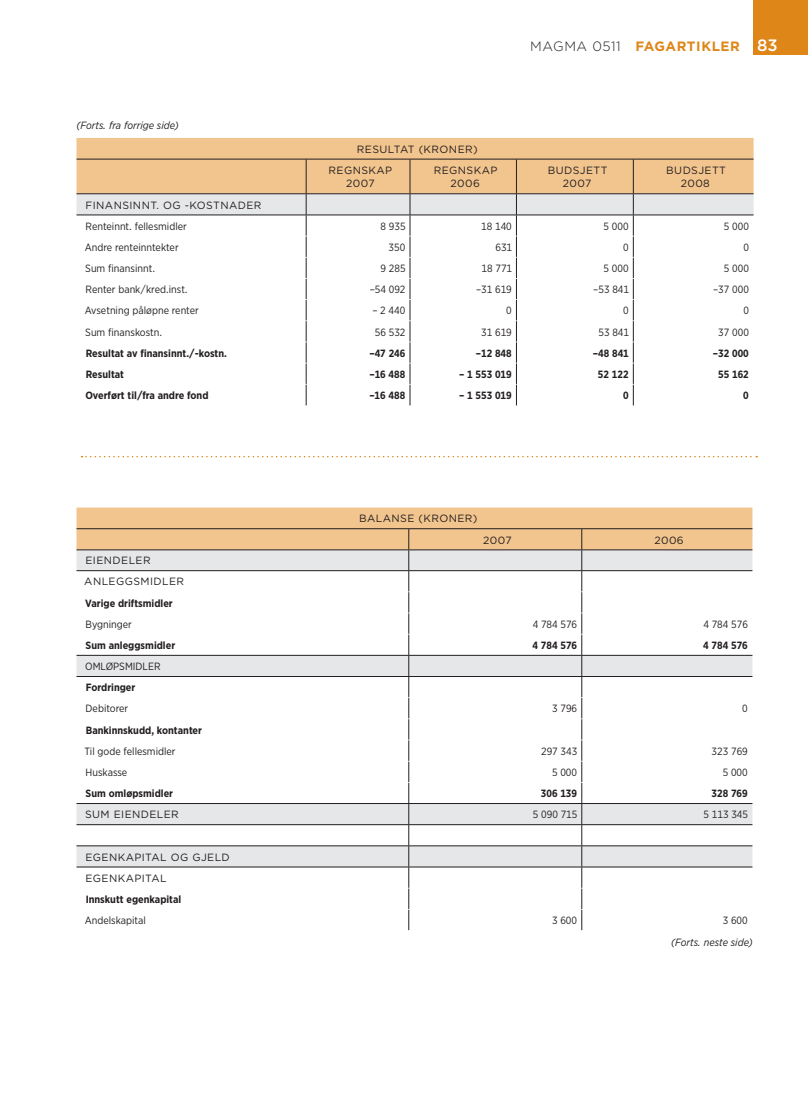
<style>
.page{position:relative;width:808px;height:1106px;background:#fff}
.page>*{position:absolute;margin:0;border:0;box-sizing:border-box;transform-origin:0 0}
.t1{font:700 13.5px "Gotham";letter-spacing:.04em;color:#df8619}
.t2{font:10.5px "Gotham Narrow";color:#231f20}
.t3{font:700 10.5px "Gotham Narrow";color:#231f20}
.t4{font:10.5px/21.1px "Gotham";letter-spacing:.04em;color:#231f20}
.t5{font:italic 10.5px "Gotham Narrow";color:#231f20}
.s1{font-weight:300;color:#231f20}
.s2{font-weight:500;font-size:16.5px;color:#fff}
</style>
<div class="page">
<div style="left:753px;top:0;width:55px;height:55px;background:#df8619"></div>
<div style="left:76px;top:138px;width:677px;height:55px;background:#f2c48e"></div>
<hr style="left:306px;top:159px;width:1px;height:34px;background:#231f20">
<hr style="left:410px;top:159px;width:1px;height:34px;background:#231f20">
<hr style="left:516px;top:159px;width:1px;height:34px;background:#231f20">
<hr style="left:633px;top:159px;width:1px;height:34px;background:#231f20">
<svg style="left:76px;top:194px;width:677px;height:211px"></svg>
<hr style="left:76px;top:159px;width:677px;height:1px;background:#231f20">
<hr style="left:76px;top:193px;width:677px;height:1px;background:#231f20">
<hr style="left:76px;top:214px;width:677px;height:1px;background:#231f20">
<svg style="left:76px;top:507px;width:676px;height:423px"></svg>
<hr style="left:76px;top:570px;width:676px;height:1px;background:#231f20">
<hr style="left:76px;top:528px;width:676px;height:1px;background:#231f20">
<hr style="left:76px;top:549px;width:676px;height:1px;background:#231f20">
<hr style="left:76px;top:803px;width:676px;height:1px;background:#231f20">
<hr style="left:76px;top:824px;width:676px;height:1px;background:#231f20">
<hr style="left:76px;top:845px;width:676px;height:1px;background:#231f20">
<hr style="left:76px;top:866px;width:676px;height:1px;background:#231f20">
<hr style="left:76px;top:655px;width:676px;height:1px;background:#231f20">
<hr style="left:76px;top:676px;width:676px;height:1px;background:#231f20">
<svg style="left:81px;top:456px;width:676px;height:1px"></svg>
<p class="t5" style="left:76px;top:121px;width:104px">(Forts. fra forrige side)</p>
<p class="t1" style="left:530px;top:41px;width:249px"><span class="s1">MAGMA 0511-</span>FAGARTIKLER <span class="s2">83</span></p>
<p class="t4" style="left:329px;top:139px;width:151px;text-indent:28px">RE SUL TAT (KRO NER)<br>REGN SKAP</p>
<p class="t4" style="left:346px;top:174px;width:30px">2007</p>
<p class="t4" style="left:434px;top:164px;width:65px;line-height:13.5px;text-align:center">REGN SKAP<br>2006</p>
<p class="t4" style="left:548px;top:164px;width:61px;line-height:13.5px;text-align:center">BUD SJETT<br>2007</p>
<p class="t4" style="left:666px;top:164px;width:61px;line-height:13.5px;text-align:center">BUD SJETT<br>2008</p>
<p class="t4" style="left:85px;top:195px;width:178px">FINANSINNT. OG -KOST NA DER</p>
<p class="t2" style="left:86px;top:222px;width:103px">Renteinnt. fel les mid ler</p>
<p class="t2" style="left:380px;top:222px;width:27px">8 935</p>
<p class="t2" style="left:481px;top:222px;width:32px">18 140</p>
<p class="t2" style="left:603px;top:222px;width:27px">5 000</p>
<p class="t2" style="left:724px;top:222px;width:27px">5 000</p>
<p class="t2" style="left:85px;top:243px;width:95px">And re ren te inn tek ter</p>
<p class="t2" style="left:389px;top:243px;width:18px">350</p>
<p class="t2" style="left:495px;top:243px;width:18px">631</p>
<p class="t2" style="left:623px;top:243px;width:7px">0</p>
<p class="t2" style="left:743px;top:243px;width:7px">0</p>
<p class="t2" style="left:85px;top:264px;width:71px">Sum finansinnt.</p>
<p class="t2" style="left:380px;top:264px;width:27px">9 285</p>
<p class="t2" style="left:481px;top:264px;width:32px">18 771</p>
<p class="t2" style="left:603px;top:264px;width:27px">5 000</p>
<p class="t2" style="left:724px;top:264px;width:27px">5 000</p>
<p class="t2" style="left:86px;top:285px;width:104px">Ren ter bank/kred.inst.</p>
<p class="t2" style="left:370px;top:285px;width:37px">–54 092</p>
<p class="t2" style="left:476px;top:285px;width:37px">–31 619</p>
<p class="t2" style="left:593px;top:285px;width:37px">–53 841</p>
<p class="t2" style="left:713px;top:285px;width:37px">–37 000</p>
<p class="t2" style="left:85px;top:307px;width:116px">Av set ning på løp ne ren ter</p>
<p class="t2" style="left:372px;top:307px;width:35px">– 2 440</p>
<p class="t2" style="left:506px;top:307px;width:7px">0</p>
<p class="t2" style="left:623px;top:307px;width:7px">0</p>
<p class="t2" style="left:743px;top:307px;width:7px">0</p>
<p class="t2" style="left:85px;top:328px;width:78px">Sum finanskostn.</p>
<p class="t2" style="left:375px;top:328px;width:32px">56 532</p>
<p class="t2" style="left:481px;top:328px;width:32px">31 619</p>
<p class="t2" style="left:598px;top:328px;width:32px">53 841</p>
<p class="t2" style="left:718px;top:328px;width:32px">37 000</p>
<p class="t3" style="left:86px;top:349px;width:143px">Re sul tat av finansinnt./-kostn.</p>
<p class="t3" style="left:369px;top:349px;width:37px">–47 246</p>
<p class="t3" style="left:476px;top:349px;width:37px">–12 848</p>
<p class="t3" style="left:593px;top:349px;width:37px">–48 841</p>
<p class="t3" style="left:713px;top:349px;width:37px">–32 000</p>
<p class="t3" style="left:86px;top:370px;width:40px">Re sul tat</p>
<p class="t3" style="left:369px;top:370px;width:37px">–16 488</p>
<p class="t3" style="left:459px;top:370px;width:54px">– 1 553 019</p>
<p class="t3" style="left:598px;top:370px;width:32px">52 122</p>
<p class="t3" style="left:718px;top:370px;width:32px">55 162</p>
<p class="t3" style="left:85px;top:391px;width:125px">Over ført til/fra and re fond</p>
<p class="t3" style="left:369px;top:391px;width:37px">–16 488</p>
<p class="t3" style="left:459px;top:391px;width:54px">– 1 553 019</p>
<p class="t3" style="left:623px;top:391px;width:7px">0</p>
<p class="t3" style="left:743px;top:391px;width:7px">0</p>
<p class="t4" style="left:359px;top:508px;width:120px">BA LAN SE (KRO NER)</p>
<p class="t4" style="left:483px;top:530px;width:30px">2007</p>
<p class="t4" style="left:654px;top:530px;width:31px">2006</p>
<p class="t4" style="left:84px;top:550px;width:101px">EI EN DE LER<br>ANLEGGSMIDLER</p>
<p class="t3" style="left:85px;top:599px;width:89px">Va ri ge drifts mid ler</p>
<p class="t2" style="left:86px;top:620px;width:48px">Byg nin ger</p>
<p class="t2" style="left:533px;top:620px;width:46px">4 784 576</p>
<p class="t2" style="left:703px;top:620px;width:46px">4 784 576</p>
<p class="t3" style="left:86px;top:641px;width:91px">Sum an leggs mid ler</p>
<p class="t3" style="left:532px;top:641px;width:46px">4 784 576</p>
<p class="t3" style="left:703px;top:641px;width:46px">4 784 576</p>
<p class="t2" style="left:85px;top:662px;width:77px">OM LØPS MID LER</p>
<p class="t3" style="left:86px;top:683px;width:51px">Ford rin ger</p>
<p class="t2" style="left:86px;top:704px;width:44px">De bi to rer</p>
<p class="t2" style="left:552px;top:704px;width:27px">3 796</p>
<p class="t2" style="left:742px;top:704px;width:7px">0</p>
<p class="t3" style="left:86px;top:726px;width:118px">Bank inn skudd, kon tan ter</p>
<p class="t2" style="left:84px;top:747px;width:93px">Til gode fel les mid ler</p>
<p class="t2" style="left:541px;top:747px;width:38px">297 343</p>
<p class="t2" style="left:711px;top:747px;width:38px">323 769</p>
<p class="t2" style="left:86px;top:768px;width:43px">Hus kas se</p>
<p class="t2" style="left:552px;top:768px;width:27px">5 000</p>
<p class="t2" style="left:723px;top:768px;width:27px">5 000</p>
<p class="t3" style="left:86px;top:789px;width:89px">Sum om løps mid ler</p>
<p class="t3" style="left:541px;top:789px;width:38px">306 139</p>
<p class="t3" style="left:711px;top:789px;width:38px">328 769</p>
<p class="t4" style="left:85px;top:804px;width:95px">SUM EI EN DE LER</p>
<p class="t2" style="left:533px;top:810px;width:46px">5 090 715</p>
<p class="t2" style="left:703px;top:810px;width:46px">5 113 345</p>
<p class="t4" style="left:85px;top:846px;width:146px">EGEN KA PI TAL OG GJELD<br>EGENKAPITAL</p>
<p class="t3" style="left:86px;top:895px;width:97px">Inn skutt egen ka pi tal</p>
<p class="t2" style="left:85px;top:916px;width:63px">An dels ka pi tal</p>
<p class="t2" style="left:552px;top:916px;width:27px">3 600</p>
<p class="t2" style="left:723px;top:916px;width:27px">3 600</p>
<p class="t5" style="left:671px;top:938px;width:83px">(Forts. neste side)</p>
</div>
